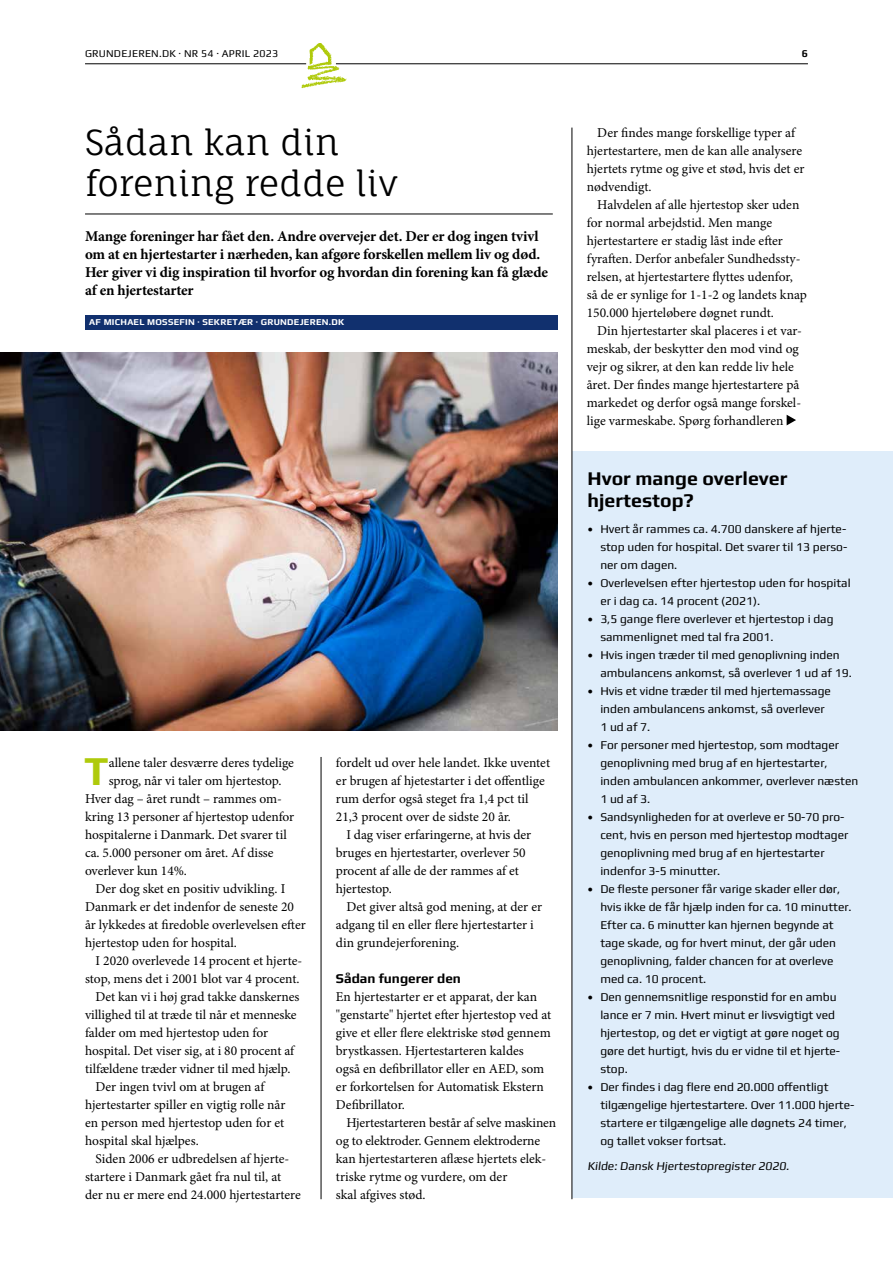
<style>
.page{position:relative;width:893px;height:1263px;background:#fff}
.page>*{position:absolute;margin:0;border:0;box-sizing:border-box;transform-origin:0 0}
.t1{font:700 41.25px "Play";color:#afca0b}
.t2{font:34.5px/40.5px "Fauna One";color:#000}
.t3{font:700 19.5px/22.5px "Play";color:#000}
.t4{font:700 15px/18px "Minion Pro";letter-spacing:-.015em;color:#000}
.t5{font:13.5px/18px "Minion Pro";letter-spacing:-.005em;color:#000}
.t6{font:700 13.5px "Play";color:#000}
.t7{font:12px/18px "Play";color:#000}
.t8{font:10.5px "Play";letter-spacing:.02em;color:#000}
.t9{font:700 10.5px "Play";color:#000}
.t10{font:700 9px "Play";letter-spacing:.03em;color:#fff}
</style>
<div class="page">
<hr style="left:336px;top:63px;width:472px;height:1px;background:#000">
<img style="left:298px;top:44px;width:50px;height:45px">
<hr style="left:85px;top:63px;width:221px;height:1px;background:#000">
<div style="left:572px;top:451px;width:321px;height:746px;background:#dfedfa"></div>
<svg style="left:787px;top:415px;width:9px;height:10px"></svg>
<hr style="left:321px;top:757px;width:1px;height:442px;background:#000">
<hr style="left:572px;top:128px;width:1px;height:1071px;background:#000">
<div style="left:85px;top:315px;width:472px;height:15px;background:#11306e"></div>
<hr style="left:85px;top:214px;width:468px;height:1px;background:#000">
<img style="left:0;top:353px;width:557px;height:377px">
<p class="t8" style="left:85px;top:47px;width:195px">GRUNDEJEREN.DK · NR 54 · APRIL 2023</p>
<p class="t9" style="left:802px;top:47px;width:8px">6</p>
<h2 class="t2" style="left:85px;top:122px;width:314px">Sådan kan din forening redde liv</h2>
<p class="t4" style="left:85px;top:227px;width:464px">Mange foreninger har fået den. Andre overvejer det. Der er dog ingen tvivl om at en hjertestarter i nærheden, kan afgøre forskellen mellem liv og død.<br>Her giver vi dig inspiration til hvorfor og hvordan din forening kan få glæde af en hjertestarter</p>
<p class="t10" style="left:89px;top:317px;width:256px">AF MICHAEL MOSSEFIN · SEKRETÆR · GRUNDEJEREN.DK</p>
<h1 class="t1" style="left:84px;top:746px;width:26px">T</h1>
<p class="t5" style="left:109px;top:753px;width:187px">allene taler desværre deres tydelige</p>
<p class="t5" style="left:109px;top:771px;width:174px">sprog, når vi taler om hjertestop.</p>
<p class="t5" style="left:85px;top:789px;width:198px">Hver dag – året rundt – rammes om-</p>
<p class="t5" style="left:85px;top:807px;width:211px">kring 13 personer af hjertestop udenfor</p>
<p class="t5" style="left:85px;top:825px;width:203px">hospitalerne i Danmark. Det svarer til</p>
<p class="t5" style="left:85px;top:843px;width:190px">ca. 5.000 personer om året. Af disse</p>
<p class="t5" style="left:85px;top:861px;width:103px">overlever kun 14%.</p>
<p class="t5" style="left:96px;top:879px;width:191px">Der dog sket en positiv udvikling. I</p>
<p class="t5" style="left:85px;top:897px;width:210px">Danmark er det indenfor de seneste 20</p>
<p class="t5" style="left:85px;top:915px;width:222px">år lykkedes at firedoble overlevelsen efter</p>
<p class="t5" style="left:85px;top:933px;width:153px">hjertestop uden for hospital.</p>
<p class="t5" style="left:96px;top:951px;width:208px">I 2020 overlevede 14 procent et hjerte-</p>
<p class="t5" style="left:85px;top:969px;width:216px">stop, mens det i 2001 blot var 4 procent.</p>
<p class="t5" style="left:96px;top:987px;width:205px">Det kan vi i høj grad takke danskernes</p>
<p class="t5" style="left:85px;top:1005px;width:213px">villighed til at træde til når et menneske</p>
<p class="t5" style="left:85px;top:1023px;width:185px">falder om med hjertestop uden for</p>
<p class="t5" style="left:85px;top:1041px;width:211px">hospital. Det viser sig, at i 80 procent af</p>
<p class="t5" style="left:85px;top:1059px;width:207px">tilfældene træder vidner til med hjælp.</p>
<p class="t5" style="left:96px;top:1077px;width:170px">Der ingen tvivl om at brugen af</p>
<p class="t5" style="left:85px;top:1095px;width:202px">hjertestarter spiller en vigtig rolle når</p>
<p class="t5" style="left:85px;top:1113px;width:201px">en person med hjertestop uden for et</p>
<p class="t5" style="left:85px;top:1131px;width:115px">hospital skal hjælpes.</p>
<p class="t5" style="left:96px;top:1149px;width:195px">Siden 2006 er udbredelsen af hjerte-</p>
<p class="t5" style="left:85px;top:1167px;width:198px">startere i Danmark gået fra nul til, at</p>
<p class="t5" style="left:85px;top:1185px;width:217px">der nu er mere end 24.000 hjertestartere</p>
<p class="t5" style="left:336px;top:753px;width:216px">fordelt ud over hele landet. Ikke uventet er brugen af hjetestarter i det offentlige rum derfor også steget fra 1,4 pct til 21,3 procent over de sidste 20 år.</p>
<p class="t5" style="left:336px;top:825px;width:197px;text-indent:11px">I dag viser erfaringerne, at hvis der bruges en hjertestarter, overlever 50 procent af alle de der rammes af et hjertestop.</p>
<p class="t5" style="left:336px;top:897px;width:208px;text-indent:11px">Det giver altså god mening, at der er adgang til en eller flere hjertestarter i din grundejerforening.</p>
<p class="t6" style="left:336px;top:970px;width:126px">Sådan fungerer den</p>
<p class="t5" style="left:336px;top:987px;width:217px">En hjertestarter er et apparat, der kan "genstarte" hjertet efter hjertestop ved at give et eller flere elektriske stød gennem brystkassen. Hjertestarteren kaldes også en defibrillator eller en AED, som er forkortelsen for Automatisk Ekstern Defibrillator.</p>
<p class="t5" style="left:336px;top:1113px;width:222px;text-indent:11px">Hjertestarteren består af selve maskinen og to elektroder. Gennem elektroderne kan hjertestarteren aflæse hjertets elek&shy;triske rytme og vurdere, om der<br>skal afgives stød.</p>
<p class="t5" style="left:587px;top:124px;width:219px;text-indent:11px">Der findes mange forskellige typer af hjertestartere, men de kan alle analysere hjertets rytme og give et stød, hvis det er nødvendigt.</p>
<p class="t5" style="left:587px;top:196px;width:221px;text-indent:11px">Halvdelen af alle hjertestop sker uden for normal arbejdstid. Men mange hjertestartere er stadig låst inde efter fyraften. Derfor anbefaler Sundhedssty&shy;relsen, at hjertestartere flyttes udenfor, så de er synlige for 1-1-2 og landets knap 150.000 hjerteløbere døgnet rundt.</p>
<p class="t5" style="left:587px;top:322px;width:217px;text-indent:10px">Din hjertestarter skal placeres i et var&shy;meskab, der beskytter den mod vind og vejr og sikrer, at den kan redde liv hele året. Der findes mange hjertestartere på markedet og derfor også mange forskel&shy;lige varmeskabe. Spørg forhandleren</p>
<h3 class="t3" style="left:588px;top:467px;width:201px">Hvor mange overlever hjertestop?</h3>
<p class="t7" style="left:600px;top:520px;width:248px;text-align:justify;text-indent:-13px">• Hvert år rammes ca. 4.700 danskere af hjerte&shy;stop uden for hospital. Det svarer til 13 perso&shy;ner om dagen.</p>
<p class="t7" style="left:600px;top:574px;width:252px;text-indent:-13px">• Overlevelsen efter hjertestop uden for hospital er i dag ca. 14 procent (2021).</p>
<p class="t7" style="left:600px;top:610px;width:235px;text-indent:-13px">• 3,5 gange flere overlever et hjertestop i dag sammenlignet med tal fra 2001.</p>
<p class="t7" style="left:600px;top:646px;width:253px;text-indent:-13px">• Hvis ingen træder til med genoplivning inden ambulancens ankomst, så overlever 1 ud af 19.</p>
<p class="t7" style="left:600px;top:682px;width:232px;text-indent:-13px">• Hvis et vidne træder til med hjertemassage inden ambulancens ankomst, så overlever<br>1 ud af 7.</p>
<p class="t7" style="left:600px;top:736px;width:259px;text-indent:-13px">• For personer med hjertestop, som modtager genoplivning med brug af en hjertestarter, inden ambulancen ankommer, overlever næsten 1 ud af 3.</p>
<p class="t7" style="left:600px;top:808px;width:250px;text-indent:-13px">• Sandsynligheden for at overleve er 50-70 pro&shy;cent, hvis en person med hjertestop modtager genoplivning med brug af en hjertestarter indenfor 3-5 minutter.</p>
<p class="t7" style="left:600px;top:880px;width:253px;text-indent:-13px">• De fleste personer får varige skader eller dør, hvis ikke de får hjælp inden for ca. 10 minutter.<br>Efter ca. 6 minutter kan hjernen begynde at tage skade, og for hvert minut, der går uden genoplivning, falder chancen for at overleve med ca. 10 procent.</p>
<p class="t7" style="left:600px;top:988px;width:241px;text-indent:-13px">• Den gennemsnitlige responstid for en ambu lance er 7 min. Hvert minut er livsvigtigt ved hjertestop, og det er vigtigt at gøre noget og gøre det hurtigt, hvis du er vidne til et hjerte&shy;stop.</p>
<p class="t7" style="left:600px;top:1078px;width:256px;text-indent:-13px">• Der findes i dag flere end 20.000 offentligt tilgængelige hjertestartere. Over 11.000 hjerte&shy;startere er tilgængelige alle døgnets 24 timer, og tallet vokser fortsat.</p>
<p class="t7" style="left:588px;top:1157px;width:205px">Kilde: Dansk Hjertestopregister 2020.</p>
</div>
